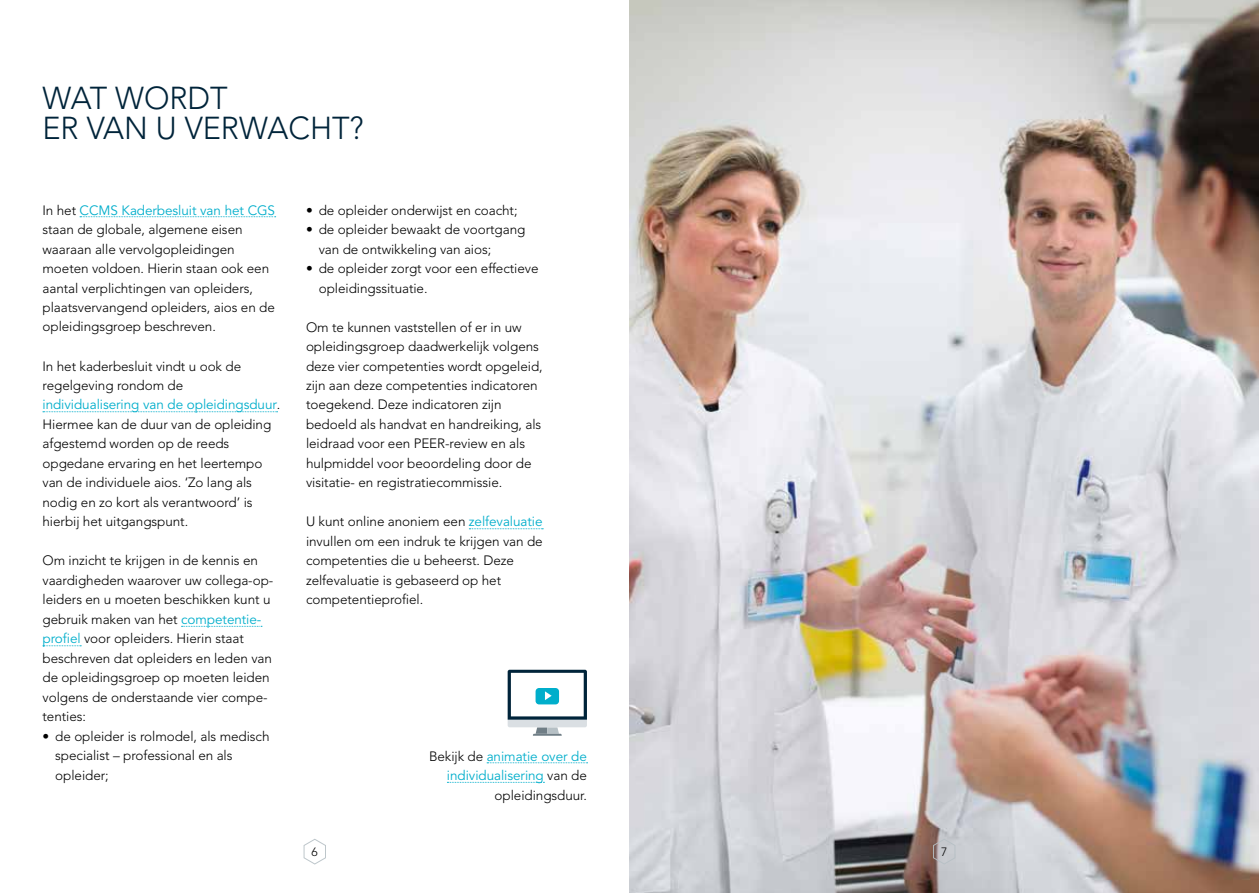
<style>
.page{position:relative;width:1259px;height:893px;background:#fff}
.page>*{position:absolute;margin:0;border:0;box-sizing:border-box;transform-origin:0 0}
.t1{font:300 31.5px/30px "Avenir LT Std";color:#00243a}
.t2{font:300 13.5px/19.5px "Avenir LT Std";letter-spacing:-.005em;color:#000}
.t3{font:13.5px/19.5px "Avenir LT Std";letter-spacing:-.005em;color:#00aecb;text-align:right}
.t4{font:300 12px "Avenir LT Std";color:#000}
.s1{font-weight:400;color:#00aecb}
.s2{font-weight:300;color:#000}
</style>
<div class="page">
<img style="left:629px;top:0;width:630px;height:893px">
<svg style="left:507px;top:670px;width:80px;height:66px"></svg>
<svg style="left:303px;top:839px;width:23px;height:26px"></svg>
<svg style="left:932px;top:838px;width:23px;height:27px"></svg>
<svg style="left:80px;top:216px;width:196px;height:1px"></svg>
<svg style="left:43px;top:411px;width:234px;height:1px"></svg>
<svg style="left:181px;top:626px;width:81px;height:1px"></svg>
<svg style="left:43px;top:645px;width:38px;height:1px"></svg>
<svg style="left:469px;top:528px;width:74px;height:1px"></svg>
<svg style="left:487px;top:762px;width:100px;height:1px"></svg>
<svg style="left:447px;top:782px;width:97px;height:1px"></svg>
<h1 class="t1" style="left:43px;top:83px;width:323px">WAT WORDT<br>ER VAN U VERWACHT?</h1>
<p class="t2" style="left:43px;top:200px;width:234px">In het <span class="s1">CCMS Kaderbesluit van het CGS </span>staan de globale, algemene eisen waaraan alle vervolgopleidingen moeten voldoen. Hierin staan ook een aantal verplichtingen van opleiders, plaatsvervangend opleiders, aios en de opleidingsgroep beschreven.</p>
<p class="t2" style="left:43px;top:356px;width:239px">In het kaderbesluit vindt u ook de regelgeving rondom de <span class="s1">individualisering van de opleidingsduur</span>.<br>Hiermee kan de duur van de opleiding afgestemd worden op de reeds opgedane ervaring en het leertempo van de individuele aios. ‘Zo lang als nodig en zo kort als verantwoord’ is hierbij het uitgangspunt.</p>
<p class="t2" style="left:43px;top:551px;width:232px">Om inzicht te krijgen in de kennis en vaardigheden waarover uw collega-op&shy;leiders en u moeten beschikken kunt u gebruik maken van het <span class="s1">competentie&shy;profiel</span> voor opleiders. Hierin staat beschreven dat opleiders en leden van de opleidingsgroep op moeten leiden volgens de onderstaande vier compe&shy;tenties:</p>
<p class="t2" style="left:55px;top:727px;width:216px;text-indent:-13px">• de opleider is rolmodel, als medisch specialist – professional en als opleider;</p>
<p class="t2" style="left:306px;top:200px;width:213px">• de opleider onderwijst en coacht;</p>
<p class="t2" style="left:319px;top:220px;width:208px;text-indent:-13px">• de opleider bewaakt de voortgang van de ontwikkeling van aios;</p>
<p class="t2" style="left:319px;top:259px;width:221px;text-indent:-13px">• de opleider zorgt voor een effectieve opleidingssituatie.</p>
<p class="t2" style="left:306px;top:317px;width:238px">Om te kunnen vaststellen of er in uw opleidingsgroep daadwerkelijk volgens deze vier competenties wordt opgeleid, zijn aan deze competenties indicatoren toegekend. Deze indicatoren zijn bedoeld als handvat en handreiking, als leidraad voor een PEER-review en als hulpmiddel voor beoordeling door de visitatie- en registratiecommissie.</p>
<p class="t2" style="left:306px;top:512px;width:238px">U kunt online anoniem een <span class="s1">zelfevaluatie </span>invullen om een indruk te krijgen van de competenties die u beheerst. Deze zelfevaluatie is gebaseerd op het competentieprofiel.</p>
<p class="t3" style="left:429px;top:746px;width:159px"><span class="s2">Bekijk de</span> animatie over de individualisering <span class="s2">van de opleidingsduur.</span></p>
<p class="t4" style="left:311px;top:845px;width:8px">6</p>
<p class="t4" style="left:941px;top:845px;width:8px">7</p>
</div>
